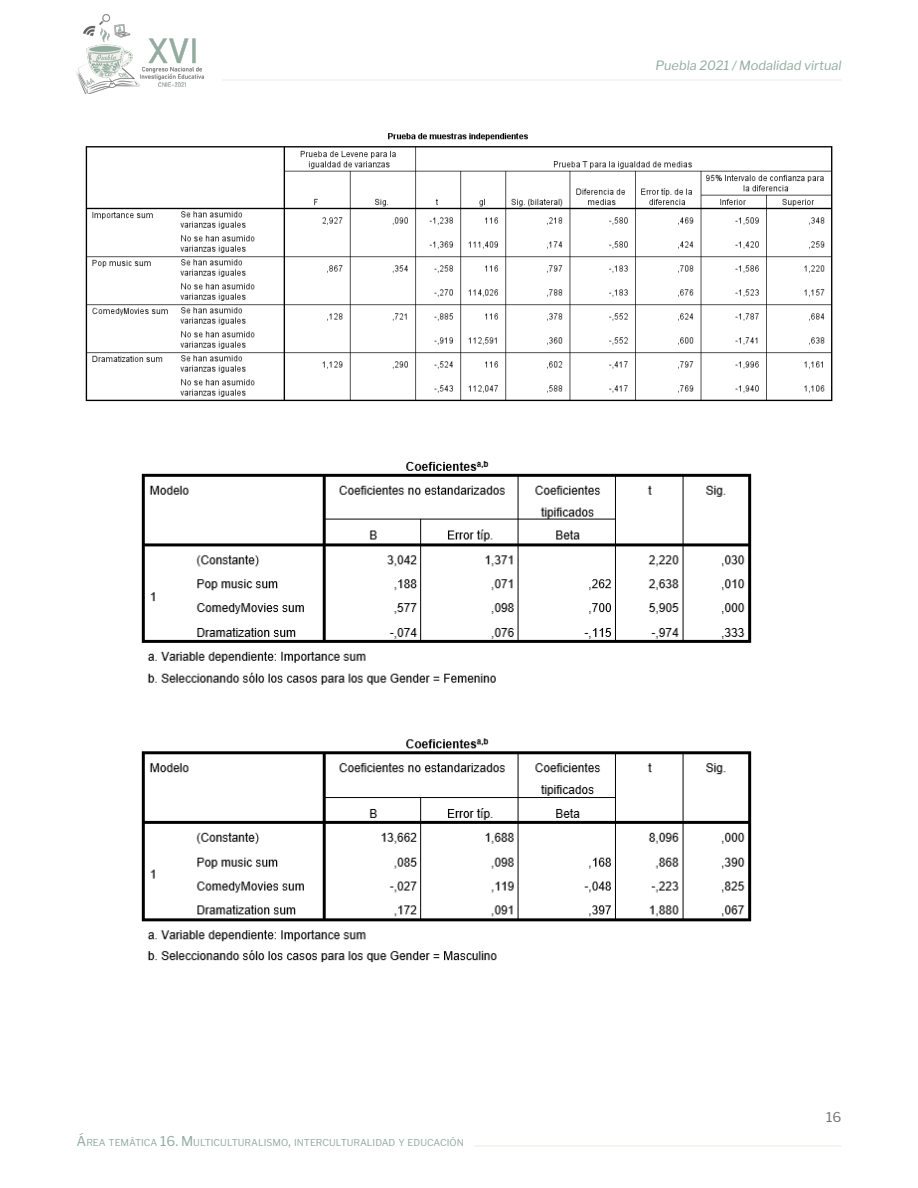
<style>
.page{position:relative;width:918px;height:1188px;background:#fff}
.page>*{position:absolute;margin:0;border:0;box-sizing:border-box;transform-origin:0 0}
.t1{font:13.5px "Libre Franklin";color:#727376}
.t2{font:italic 12.75px "Libre Franklin";color:#92aca0}
.t3{font:9.45px "Libre Franklin";color:#92aca0}
.s1{font-size:13.5px}
</style>
<div class="page">
<hr style="left:222px;top:79px;width:619px;height:2px;background:#f2f1ed">
<img style="left:77px;top:15px;width:126px;height:79px">
<hr style="left:475px;top:1145px;width:366px;height:2px;background:#f2f1ed">
<img style="left:85px;top:133px;width:748px;height:269px">
<img style="left:141px;top:460px;width:611px;height:503px">
<h2 class="t2" style="left:655px;top:58px;width:187px">Puebla 2021 / Modalidad virtual</h2>
<p class="t3" style="left:77px;top:1137px;width:389px"><span class="s1">Á</span>REA TEMÁTICA <span class="s1">16. M</span> ULTICULTURALISMO<span class="s1">,</span> INTERCULTURALIDAD Y EDUCACIÓN</p>
<h1 class="t1" style="left:826px;top:1109px;width:17px">16</h1>
</div>
